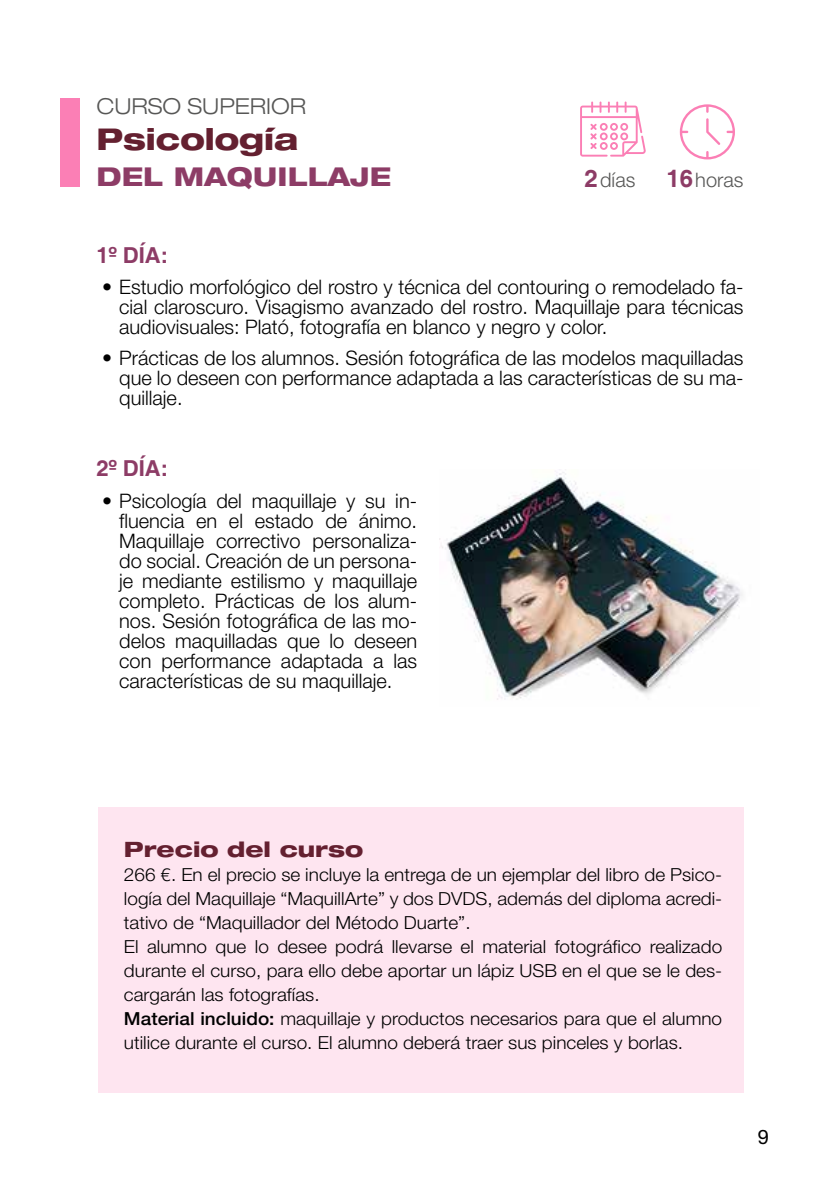
<style>
.page{position:relative;width:840px;height:1191px;background:#fff}
.page>*{position:absolute;margin:0;border:0;box-sizing:border-box;transform-origin:0 0}
.t1{font:800 expanded 30px "Helvetica Neue";color:#642030}
.t2{font:800 expanded 26px "Helvetica Neue";letter-spacing:.01em;color:#8d3c66}
.t3{font:300 expanded 22px "Helvetica Neue";color:#575756}
.t4{font:700 22px "Helvetica";color:#8d3c66}
.t5{font:800 expanded 21.2px "Helvetica Neue";color:#642030;scale:1.05 1}
.t6{font:300 20px/20px "Helvetica Neue";color:#000;text-align:justify}
.t7{font:300 20px "Helvetica Neue";color:#575756}
.t8{font:20px "Helvetica Neue";color:#000}
.t9{font:300 18px/24px "Helvetica Neue";color:#000;scale:1.05 1}
.s1{font-family:"Helvetica";font-weight:700;font-size:24px;color:#8d3c66}
.s2{font-weight:500}
</style>
<div class="page">
<svg style="left:580px;top:101px;width:65px;height:56px"></svg>
<svg style="left:679px;top:104px;width:55px;height:55px"></svg>
<div style="left:98px;top:807px;width:645px;height:286px;background:#fee5f0"></div>
<img style="left:439px;top:469px;width:304px;height:231px">
<div style="left:60px;top:98px;width:20px;height:88px;background:#fb7fb5"></div>
<p class="t3" style="left:96px;top:93px;width:211px">CURSO SUPERIOR</p>
<h1 class="t1" style="left:96px;top:120px;width:203px">Psicología</h1>
<h2 class="t2" style="left:96px;top:160px;width:296px">DEL MAQUILLAJE</h2>
<p class="t7" style="left:584px;top:167px;width:52px"><span class="s1">2</span>días</p>
<p class="t7" style="left:666px;top:167px;width:79px"><span class="s1">16</span>horas</p>
<p class="t4" style="left:96px;top:241px;width:73px">1º DÍA:</p>
<p class="t6" style="left:119px;top:276px;width:625px;text-indent:-17px">• Estudio morfológico del rostro y técnica del contouring o remodelado fa&shy;cial claroscuro. Visagismo avanzado del rostro. Maquillaje para técnicas audiovisuales: Plató, fotografía en blanco y negro y color.</p>
<p class="t6" style="left:119px;top:348px;width:625px;text-indent:-17px">• Prácticas de los alumnos. Sesión fotográfica de las modelos maquilladas que lo deseen con performance adaptada a las características de su ma&shy;quillaje.</p>
<p class="t4" style="left:96px;top:455px;width:73px">2º DÍA:</p>
<p class="t6" style="left:119px;top:490px;width:299px;text-indent:-17px">• Psicología del maquillaje y su in&shy;fluencia en el estado de ánimo.<br>Maquillaje correctivo personaliza&shy;do social. Creación de un persona&shy;je mediante estilismo y maquillaje completo. Prácticas de los alum&shy;nos. Sesión fotográfica de las mo&shy;delos maquilladas que lo deseen con performance adaptada a las características de su maquillaje.</p>
<p class="t5" style="left:124px;top:835px;width:229px">Precio del curso</p>
<p class="t9" style="left:124px;top:862px;width:571px">266 €. En el precio se incluye la entrega de un ejemplar del libro de Psico&shy;logía del Maquillaje “MaquillArte” y dos DVDS, además del diploma acredi&shy;tativo de “Maquillador del Método Duarte”.<br>El alumno que lo desee podrá llevarse el material fotográfico realizado durante el curso, para ello debe aportar un lápiz USB en el que se le des&shy;cargarán las fotografías.<br><span class="s2">Material incluido:</span> maquillaje y productos necesarios para que el alumno utilice durante el curso. El alumno deberá traer sus pinceles y borlas.</p>
<p class="t8" style="left:757px;top:1125px;width:13px">9</p>
</div>
